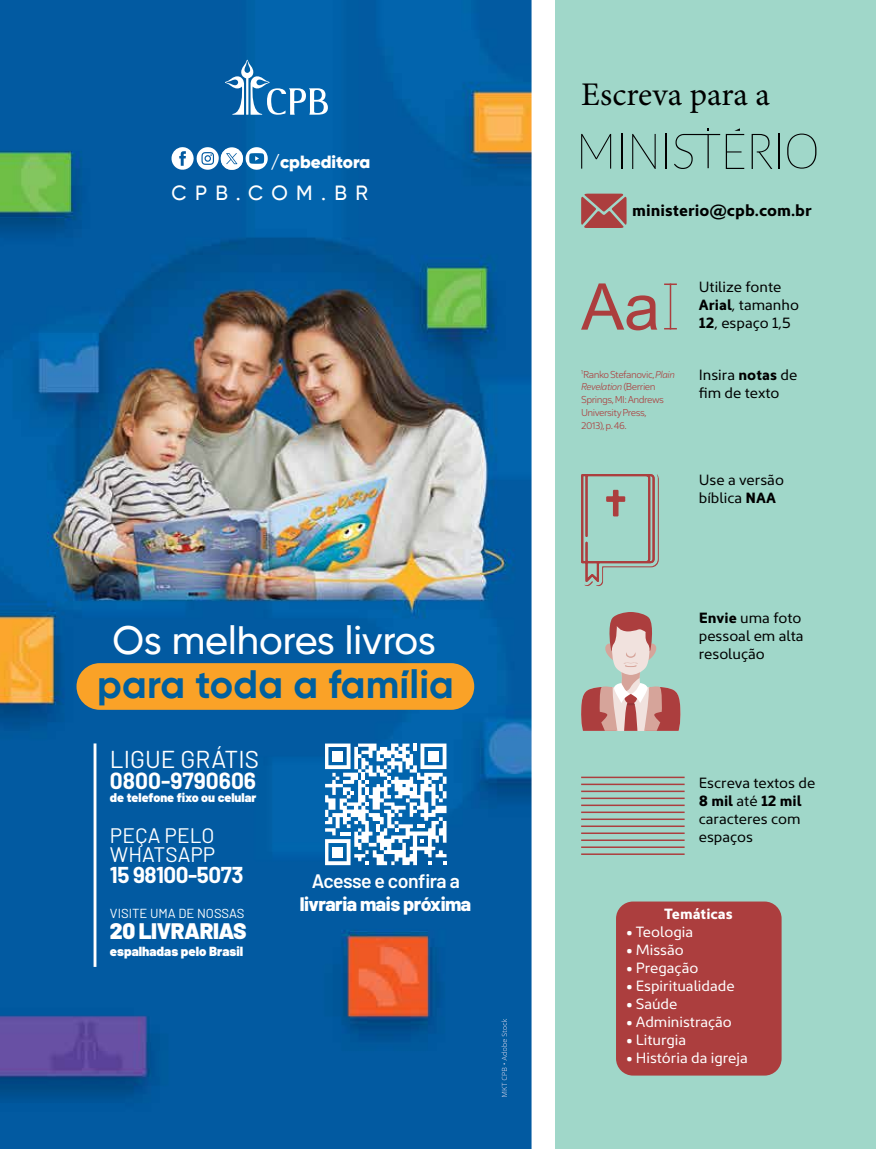
<style>
.page{position:relative;width:876px;height:1149px;background:#fff}
.page>*{position:absolute;margin:0;border:0;box-sizing:border-box;transform-origin:0 0}
.t1{font:64.5px "Arial";color:#ac3e3e}
.t2{font:500 39.45px "Gilroy";color:#fff}
.t3{font:700 39.45px "Gilroy";letter-spacing:.005em;color:#00609f}
.t4{font:33px "Minion Pro";color:#000}
.t5{font:24.45px "Barlow";color:#fff}
.t6{font:700 22.8px "Barlow";color:#fff}
.t7{font:700 22.35px "Barlow";letter-spacing:-.02em;color:#fff}
.t8{font:900 22.35px "Barlow";letter-spacing:-.02em;color:#fff}
.t9{font:21px/18.8px "Barlow";color:#fff}
.t10{font:500 20.55px "Gilroy";letter-spacing:.41em;color:#fff}
.t11{font:800 19.5px "Barlow";letter-spacing:-.025em;color:#fff}
.t12{font:600 19.5px "Barlow";letter-spacing:-.03em;color:#fff}
.t13{font:900 17.55px "Gilroy";color:#fff}
.t14{font:700 16.5px "Kyrial Sans Pro";color:#000}
.t15{font:15px/18px "Kyrial Sans Pro";color:#000}
.t16{font:15px "Kyrial Sans Pro";color:#fff}
.t17{font:700 15px "Kyrial Sans Pro";color:#fff}
.t18{font:900 13.2px "Barlow";color:#fff}
.t19{font:13.05px "Barlow";color:#fff}
.t20{font:900 12.6px "Barlow";color:#fff}
.t21{font:300 10.5px/12.8px "Salis MVB";letter-spacing:-.045em;color:#ac3e3e}
.s1{font-weight:700}
.s2{font-style:italic}
</style>
<div class="page">
<div style="left:556px;top:0;width:320px;height:1148px;background:#a0d7c9"></div>
<div style="left:616px;top:901px;width:166px;height:174px;background:#ac3e3e;border-radius:17px"></div>
<svg style="left:581px;top:193px;width:46px;height:35px;background:#a95d5a"></svg>
<hr style="left:670px;top:283px;width:1px;height:46px;background:#ac3e3e">
<svg style="left:664px;top:283px;width:13px;height:2px"></svg>
<svg style="left:664px;top:328px;width:13px;height:1px"></svg>
<hr style="left:581px;top:776px;width:104px;height:1px;background:#ac3e3e">
<hr style="left:581px;top:783px;width:104px;height:1px;background:#ac3e3e">
<hr style="left:581px;top:790px;width:104px;height:1px;background:#ac3e3e">
<hr style="left:581px;top:797px;width:104px;height:1px;background:#ac3e3e">
<hr style="left:581px;top:804px;width:104px;height:1px;background:#ac3e3e">
<hr style="left:581px;top:811px;width:104px;height:1px;background:#ac3e3e">
<hr style="left:581px;top:818px;width:104px;height:1px;background:#ac3e3e">
<hr style="left:581px;top:825px;width:104px;height:1px;background:#ac3e3e">
<hr style="left:581px;top:832px;width:104px;height:1px;background:#ac3e3e">
<hr style="left:581px;top:839px;width:104px;height:1px;background:#ac3e3e">
<hr style="left:581px;top:846px;width:104px;height:1px;background:#ac3e3e">
<hr style="left:581px;top:853px;width:104px;height:1px;background:#ac3e3e">
<svg style="left:581px;top:474px;width:78px;height:112px"></svg>
<svg style="left:581px;top:612px;width:100px;height:118px"></svg>
<svg style="left:581px;top:134px;width:30px;height:34px"></svg>
<hr style="left:621px;top:134px;width:1px;height:35px;background:#000">
<svg style="left:632px;top:134px;width:24px;height:35px"></svg>
<hr style="left:666px;top:134px;width:1px;height:35px;background:#000">
<hr style="left:778px;top:134px;width:1px;height:35px;background:#000">
<svg style="left:787px;top:133px;width:29px;height:35px"></svg>
<svg style="left:752px;top:134px;width:20px;height:35px"></svg>
<svg style="left:674px;top:128px;width:46px;height:41px"></svg>
<svg style="left:726px;top:128px;width:18px;height:41px"></svg>
<img style="left:0;top:0;width:531px;height:1148px">
<img style="left:501px;top:1018px;width:6px;height:78px">
<svg style="left:171px;top:147px;width:97px;height:24px"></svg>
<div style="left:221px;top:147px;width:22px;height:23px;border:3px solid #fff;border-radius:50%"></div>
<svg style="left:225px;top:60px;width:103px;height:55px"></svg>
<div style="left:77px;top:663px;width:397px;height:46px;background:#faa227;border-radius:23px"></div>
<svg style="left:325px;top:743px;width:121px;height:121px"></svg>
<div style="left:428px;top:750px;width:11px;height:11px;background:#fff"></div>
<div style="left:332px;top:846px;width:11px;height:11px;background:#fff"></div>
<div style="left:332px;top:750px;width:11px;height:11px;background:#fff"></div>
<hr style="left:94px;top:743px;width:2px;height:223px;background:#fff">
<p class="t13" style="left:271px;top:151px;width:101px">/cpbeditora</p>
<h3 class="t10" style="left:172px;top:180px;width:198px">CPB.COM.BR</h3>
<h2 class="t2" style="left:112px;top:616px;width:325px">Os melhores livros</h2>
<h2 class="t3" style="left:97px;top:659px;width:358px">para toda a família</h2>
<h3 class="t5" style="left:110px;top:741px;width:151px">LIGUE GRÁTIS</h3>
<h3 class="t6" style="left:110px;top:763px;width:148px">0800-9790606</h3>
<p class="t20" style="left:110px;top:787px;width:148px">de telefone fixo ou celular</p>
<h3 class="t9" style="left:110px;top:824px;width:107px">PEÇA PELO<br>WHATSAPP</h3>
<h3 class="t7" style="left:110px;top:858px;width:135px">15 98100-5073</h3>
<p class="t19" style="left:110px;top:903px;width:136px">VISITE UMA DE NOSSAS</p>
<h3 class="t8" style="left:110px;top:913px;width:138px">20 LIVRARIAS</h3>
<p class="t18" style="left:110px;top:941px;width:135px">espalhadas pelo Brasil</p>
<h3 class="t12" style="left:312px;top:866px;width:150px">Acesse e confira a</h3>
<h3 class="t11" style="left:300px;top:889px;width:173px">livraria mais próxima</h3>
<h3 class="t4" style="left:581px;top:72px;width:190px">Escreva para a</h3>
<p class="t14" style="left:632px;top:198px;width:181px">ministerio@cpb.com.br</p>
<h1 class="t1" style="left:581px;top:265px;width:80px">Aa</h1>
<p class="t15" style="left:699px;top:277px;width:102px">Utilize fonte<br><span class="s1">Arial</span>, tamanho<br><span class="s1">12</span>, espaço 1,5</p>
<p class="t21" style="left:581px;top:367px;width:95px"><sup>1</sup>Ranko Stefanovic, <span class="s2">Plain<br>Revelation</span> (Berrien<br>Springs, MI: Andrews<br>University Press,<br>2013), p. 46.</p>
<p class="t15" style="left:699px;top:365px;width:100px">Insira <span class="s1">notas</span> de fim de texto</p>
<p class="t15" style="left:699px;top:470px;width:87px">Use a versão bíblica <span class="s1">NAA</span></p>
<p class="t15" style="left:699px;top:608px;width:106px"><span class="s1">Envie</span> uma foto pessoal em alta resolução</p>
<p class="t15" style="left:699px;top:772px;width:118px">Escreva textos de<br><span class="s1">8 mil</span> até <span class="s1">12 mil </span>caracteres com espaços</p>
<p class="t17" style="left:664px;top:902px;width:70px">Temáticas</p>
<p class="t16" style="left:626px;top:921px;width:68px"><span class="s1">•</span> Teologia</p>
<p class="t16" style="left:626px;top:939px;width:59px"><span class="s1">•</span> Missão</p>
<p class="t16" style="left:626px;top:957px;width:73px"><span class="s1">•</span> Pregação</p>
<p class="t16" style="left:626px;top:975px;width:110px"><span class="s1">•</span> Espiritualidade</p>
<p class="t16" style="left:626px;top:993px;width:52px"><span class="s1">•</span> Saúde</p>
<p class="t16" style="left:626px;top:1011px;width:107px"><span class="s1">•</span> Administração</p>
<p class="t16" style="left:626px;top:1029px;width:61px"><span class="s1">•</span> Liturgia</p>
<p class="t16" style="left:626px;top:1047px;width:123px"><span class="s1">•</span> História da igreja</p>
</div>
